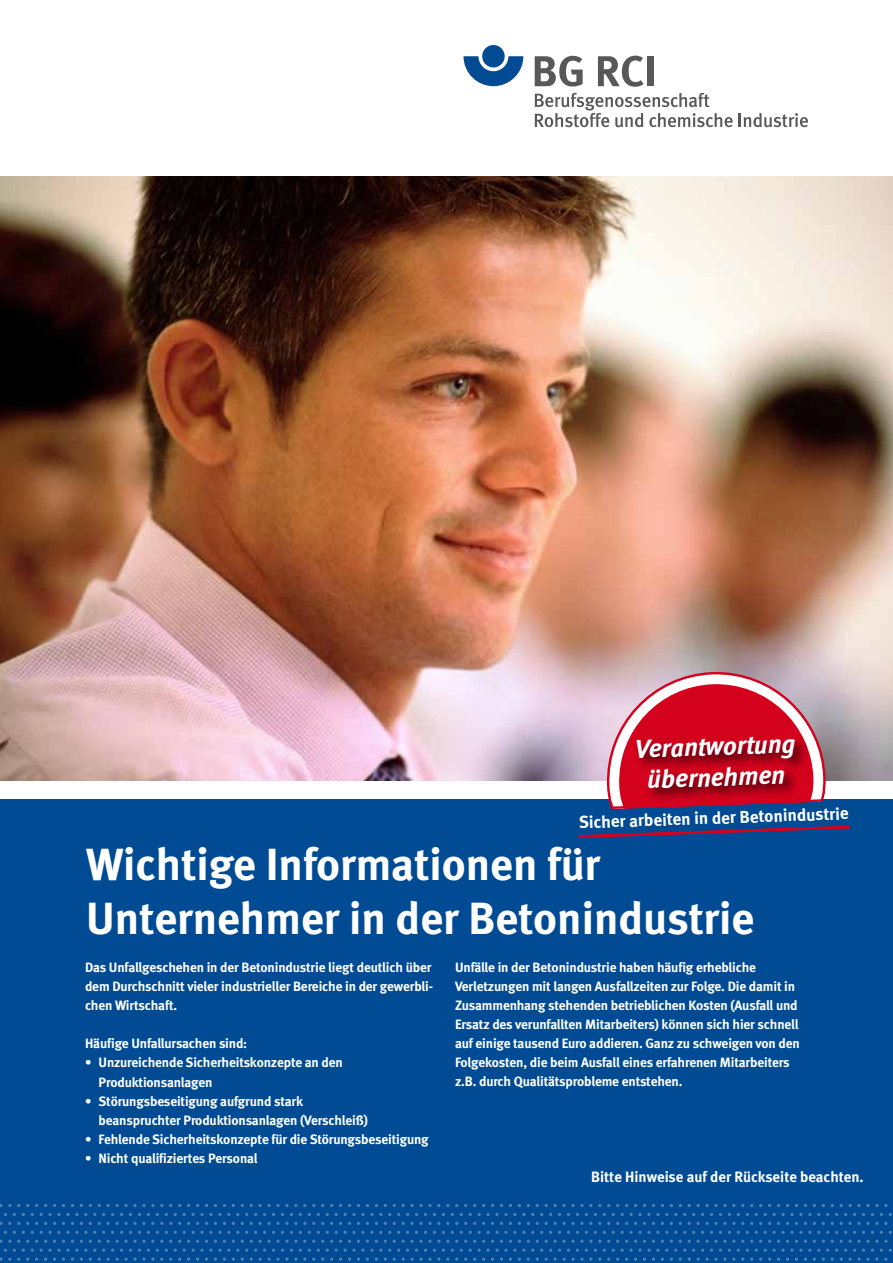
<style>
.page{position:relative;width:893px;height:1263px;background:#fff}
.page>*{position:absolute;margin:0;border:0;box-sizing:border-box;transform-origin:0 0}
.t1{font:700 45px/54px "DGUV Meta";color:#fff}
.t2{font:italic 700 25.65px/30.9px "DGUV Meta";color:#fff;text-align:center}
.t3{font:700 17.1px "DGUV Meta";color:#fff}
.t4{font:700 15px "DGUV Meta";color:#fff}
.t5{font:700 13.5px/19.2px "DGUV Meta";letter-spacing:-.01em;color:#fff}
</style>
<div class="page">
<svg style="left:463px;top:56px;width:60px;height:30px"></svg>
<div style="left:482px;top:45px;width:23px;height:22px;background:#004b93;border-radius:50%"></div>
<svg style="left:535px;top:56px;width:48px;height:31px"></svg>
<svg style="left:598px;top:56px;width:46px;height:31px"></svg>
<div style="left:647px;top:56px;width:7px;height:30px;background:#58585a"></div>
<svg style="left:535px;top:93px;width:198px;height:34px"></svg>
<svg style="left:739px;top:113px;width:69px;height:14px"></svg>
<img style="left:0;top:176px;width:893px;height:604px">
<div style="left:0;top:799px;width:893px;height:464px;background:#004b93"></div>
<svg style="left:183px;top:1213px;width:47px;height:3px"></svg>
<svg style="left:335px;top:1213px;width:38px;height:3px"></svg>
<svg style="left:478px;top:1213px;width:38px;height:3px"></svg>
<svg style="left:621px;top:1213px;width:38px;height:3px"></svg>
<svg style="left:764px;top:1213px;width:38px;height:3px"></svg>
<svg style="left:183px;top:1231px;width:47px;height:3px"></svg>
<svg style="left:335px;top:1231px;width:38px;height:3px"></svg>
<svg style="left:478px;top:1231px;width:38px;height:3px"></svg>
<svg style="left:621px;top:1231px;width:38px;height:3px"></svg>
<svg style="left:764px;top:1231px;width:38px;height:3px"></svg>
<svg style="left:116px;top:1204px;width:38px;height:3px"></svg>
<svg style="left:259px;top:1204px;width:38px;height:3px"></svg>
<svg style="left:402px;top:1204px;width:38px;height:3px"></svg>
<svg style="left:545px;top:1204px;width:38px;height:3px"></svg>
<svg style="left:697px;top:1204px;width:38px;height:3px"></svg>
<svg style="left:840px;top:1204px;width:38px;height:3px"></svg>
<svg style="left:116px;top:1222px;width:38px;height:3px"></svg>
<svg style="left:259px;top:1222px;width:38px;height:3px"></svg>
<svg style="left:402px;top:1222px;width:38px;height:3px"></svg>
<svg style="left:545px;top:1222px;width:38px;height:3px"></svg>
<svg style="left:697px;top:1222px;width:38px;height:3px"></svg>
<svg style="left:840px;top:1222px;width:38px;height:3px"></svg>
<svg style="left:174px;top:1240px;width:182px;height:21px"></svg>
<svg style="left:357px;top:1240px;width:177px;height:21px"></svg>
<svg style="left:536px;top:1240px;width:164px;height:21px"></svg>
<svg style="left:701px;top:1240px;width:186px;height:21px"></svg>
<svg style="left:40px;top:1213px;width:38px;height:3px"></svg>
<svg style="left:40px;top:1231px;width:38px;height:3px"></svg>
<svg style="left:0;top:1204px;width:11px;height:3px"></svg>
<svg style="left:0;top:1222px;width:11px;height:3px"></svg>
<svg style="left:0;top:1240px;width:172px;height:21px"></svg>
<svg style="left:575px;top:671px;width:278px;height:168px"></svg>
<h2 class="t2" style="left:634px;top:734px;width:162px;rotate:-2deg">Verantwortung übernehmen</h2>
<p class="t3" style="left:578px;top:812px;width:271px;rotate:-2deg">Sicher arbeiten in der Betonindustrie</p>
<h1 class="t1" style="left:86px;top:838px;width:670px">Wichtige Informationen für<br>Unternehmer in der Betonindustrie</h1>
<p class="t5" style="left:85px;top:958px;width:349px;text-align:justify">Das Unfallgeschehen in der Betonindustrie liegt deutlich über dem Durchschnitt vieler industrieller Bereiche in der gewerbli&shy;chen Wirtschaft.</p>
<p class="t5" style="left:85px;top:1034px;width:164px">Häufige Unfallursachen sind:</p>
<p class="t5" style="left:99px;top:1053px;width:246px;text-indent:-14px">• Unzureichende Sicherheitskonzepte an den<br>Produktionsanlagen</p>
<p class="t5" style="left:99px;top:1092px;width:271px;text-indent:-14px">• Störungsbeseitigung aufgrund stark beanspruchter Produktionsanlagen (Verschleiß)</p>
<p class="t5" style="left:85px;top:1130px;width:345px">• Fehlende Sicherheitskonzepte für die Störungsbeseitigung</p>
<p class="t5" style="left:85px;top:1149px;width:174px">• Nicht qualifiziertes Personal</p>
<p class="t5" style="left:455px;top:958px;width:346px">Unfälle in der Betonindustrie haben häufig erhebliche Verletzungen mit langen Ausfallzeiten zur Folge. Die damit in Zusammenhang stehenden betrieblichen Kosten (Ausfall und Ersatz des verunfallten Mitarbeiters) können sich hier schnell auf einige tausend Euro addieren. Ganz zu schweigen von den Folgekosten, die beim Ausfall eines erfahrenen Mitarbeiters z.B. durch Qualitätsprobleme entstehen.</p>
<p class="t4" style="left:591px;top:1168px;width:274px">Bitte Hinweise auf der Rückseite beachten.</p>
</div>
